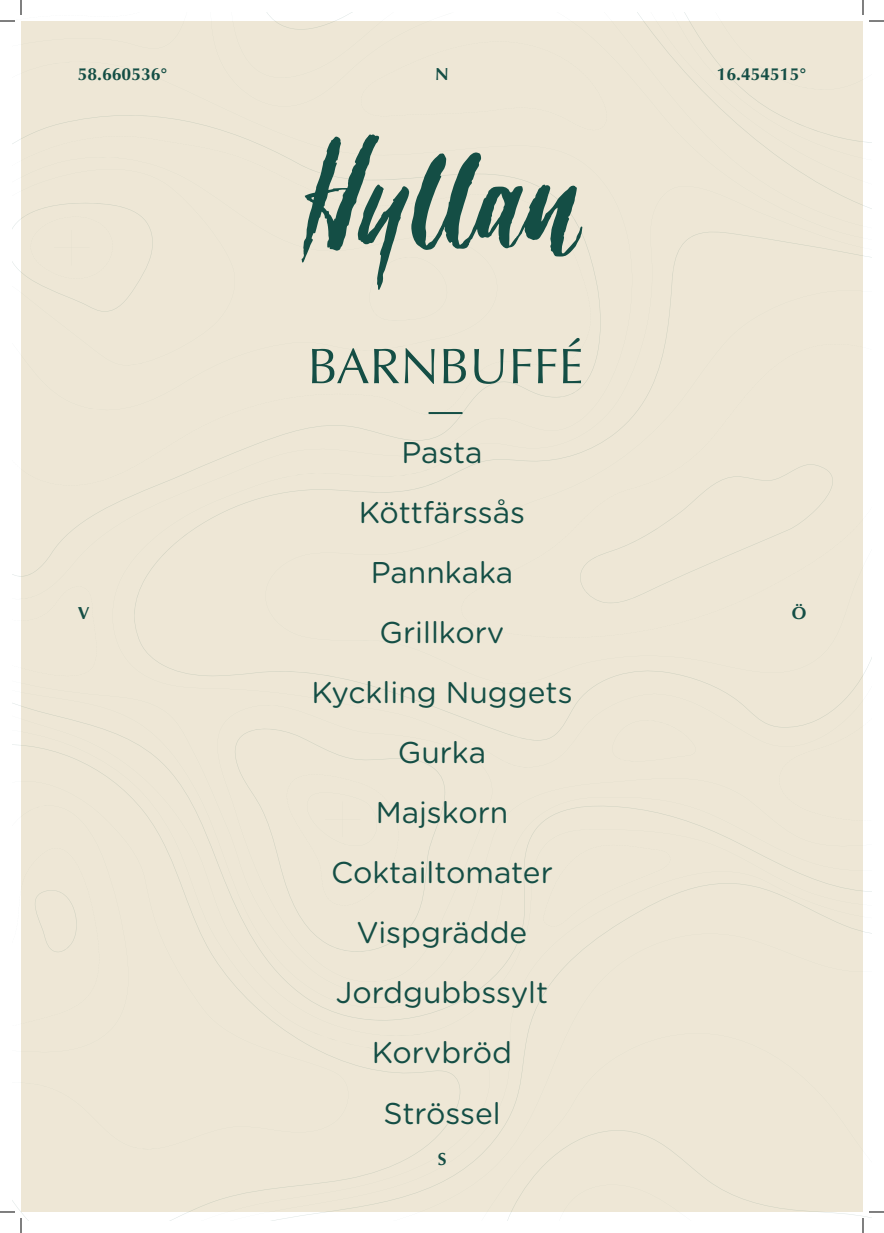
<style>
.page{position:relative;width:884px;height:1233px;background:#fff}
.page>*{position:absolute;margin:0;border:0;box-sizing:border-box;transform-origin:0 0}
.t1{font:50px "Optima";color:#144e45}
.t2{font:30px/60px "Gotham Rounded";color:#144e45;text-align:center}
.t3{font:700 17.5px "Optima";color:#144e45}
</style>
<div class="page">
<div style="left:21px;top:12px;width:850px;height:830px;background:#eee7d6"></div>
<svg style="left:278px;top:12px;width:593px;height:154px;background:#efe9d9"></svg>
<div style="left:21px;top:678px;width:328px;height:164px;background:#eee7d6"></div>
<div style="left:12px;top:842px;width:859px;height:378px;background:#eee7d6"></div>
<div style="left:579px;top:462px;width:292px;height:358px;background:#eee7d6"></div>
<svg style="left:12px;top:202px;width:141px;height:474px;background:#eee8d8"></svg>
<svg style="left:12px;top:701px;width:117px;height:366px;background:#efe8d8"></svg>
<div style="left:287px;top:774px;width:111px;height:131px;background:#eee7d6"></div>
<div style="left:148px;top:1033px;width:723px;height:187px;background:#eee7d6"></div>
<div style="left:543px;top:845px;width:127px;height:81px;background:#eee7d6"></div>
<svg style="left:302px;top:42px;width:305px;height:280px;background:#d0d2c2"></svg>
<hr style="left:429px;top:412px;width:33px;height:2px;background:#144e45">
<svg style="left:0;top:1211px;width:15px;height:1px"></svg>
<svg style="left:0;top:0;width:218px;height:149px"></svg>
<svg style="left:20px;top:1218px;width:2px;height:15px"></svg>
<svg style="left:651px;top:0;width:233px;height:90px"></svg>
<svg style="left:251px;top:1184px;width:633px;height:49px"></svg>
<p class="t3" style="left:435px;top:63px;width:15px">N</p>
<p class="t3" style="left:78px;top:63px;width:91px">58.660536°</p>
<p class="t3" style="left:717px;top:63px;width:91px">16.454515°</p>
<p class="t3" style="left:78px;top:602px;width:13px">V</p>
<h1 class="t1" style="left:308px;top:337px;width:277px">BARNBUFFÉ</h1>
<p class="t2" style="left:311px;top:421px;width:263px">Pasta<br>Köttfärssås<br>Pannkaka<br>Grillkorv<br>Kyckling Nuggets<br>Gurka<br>Majskorn<br>Coktailtomater<br>Vispgrädde<br>Jordgubbssylt<br>Korvbröd<br>Strössel</p>
<p class="t3" style="left:438px;top:1149px;width:10px">S</p>
<p class="t3" style="left:792px;top:602px;width:16px">Ö</p>
</div>
